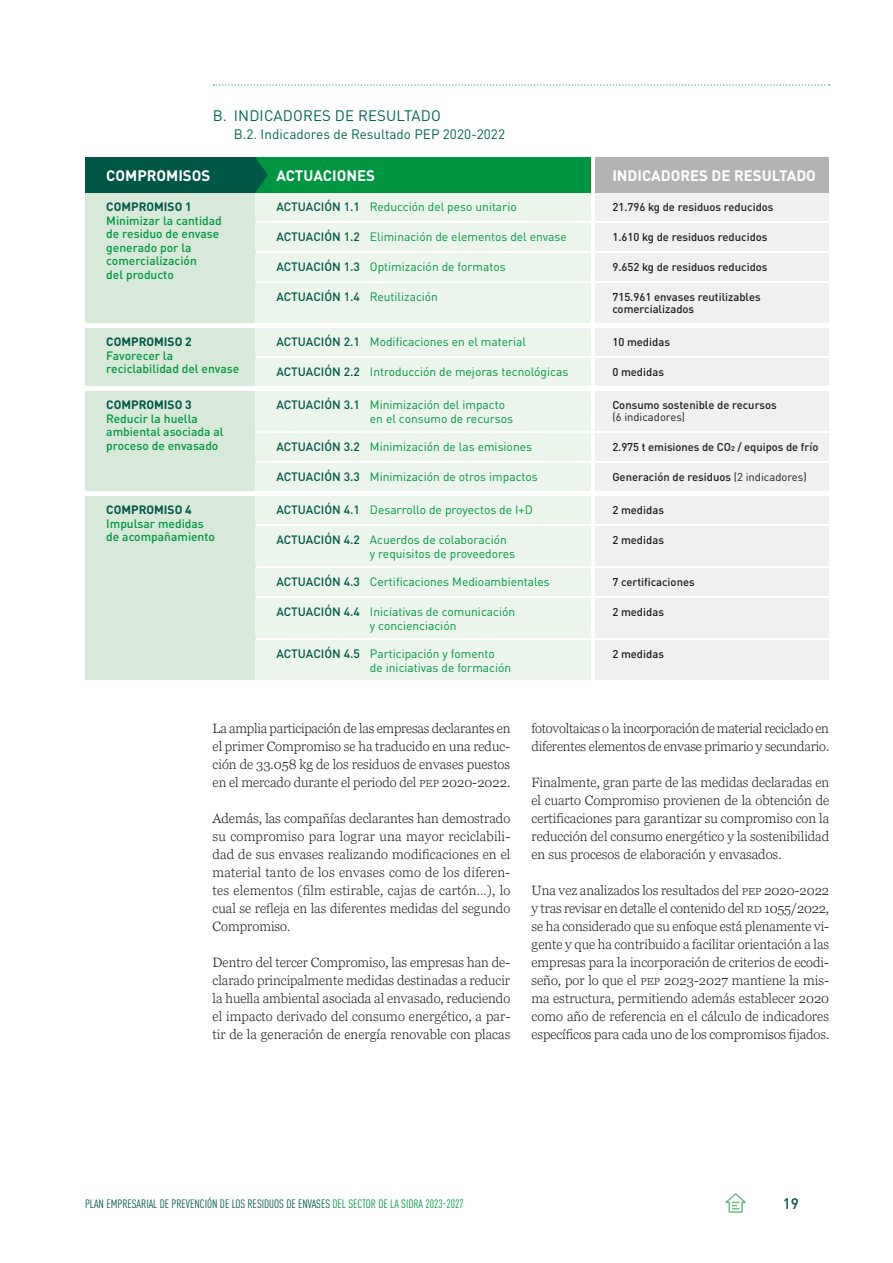
<style>
.page{position:relative;width:893px;height:1263px;background:#fff}
.page>*{position:absolute;margin:0;border:0;box-sizing:border-box;transform-origin:0 0}
.t1{font:700 15px "DIN Pro";color:#fff}
.t2{font:15px "DIN Pro";letter-spacing:.01em;color:#006454}
.t3{font:500 15px "DIN Pro";color:#005746}
.t4{font:300 13.5px/18px "Georgia Pro";color:#1d1d1b;text-align:justify}
.t5{font:300 13.5px/18px "Georgia Pro";letter-spacing:-.02em;color:#1d1d1b}
.t6{font:13.5px "DIN Pro";color:#006454}
.t7{font:12px/13.5px "DIN Pro";color:#009641}
.t8{font:500 12px/13.5px "DIN Pro";color:#009641}
.t9{font:500 12px "DIN Pro";color:#005746}
.t10{font:condensed 12px "DIN Pro";color:#005746}
.t11{font:700 12px "DIN Pro";color:#005746}
.t12{font:500 11.25px/12px "DIN Pro";color:#1d1d1b}
.t13{font:11.25px "DIN Pro";color:#1d1d1b}
.s1{font-weight:400}
.s2{color:#3c3c3b}
.s3{color:#009641}
</style>
<div class="page">
<svg style="left:725px;top:1193px;width:21px;height:20px"></svg>
<svg style="left:213px;top:84px;width:616px;height:2px"></svg>
<div style="left:85px;top:157px;width:170px;height:36px;background:#005746"></div>
<div style="left:255px;top:157px;width:336px;height:36px;background:#009641"></div>
<div style="left:595px;top:157px;width:234px;height:36px;background:#b3b2b2"></div>
<svg style="left:255px;top:157px;width:13px;height:36px"></svg>
<div style="left:85px;top:193px;width:170px;height:129px;background:#d7ead9"></div>
<div style="left:85px;top:391px;width:170px;height:99px;background:#d7ead9"></div>
<div style="left:85px;top:496px;width:170px;height:183px;background:#d7ead9"></div>
<div style="left:85px;top:328px;width:170px;height:57px;background:#d7ead9"></div>
<div style="left:255px;top:193px;width:336px;height:27px;background:#ebf5ec"></div>
<div style="left:255px;top:391px;width:336px;height:39px;background:#ebf5ec"></div>
<div style="left:255px;top:496px;width:336px;height:27px;background:#ebf5ec"></div>
<div style="left:255px;top:328px;width:336px;height:27px;background:#ebf5ec"></div>
<div style="left:255px;top:253px;width:336px;height:27px;background:#ebf5ec"></div>
<div style="left:255px;top:463px;width:336px;height:27px;background:#ebf5ec"></div>
<div style="left:255px;top:568px;width:336px;height:27px;background:#ebf5ec"></div>
<div style="left:255px;top:598px;width:336px;height:39px;background:#ebf5ec"></div>
<div style="left:255px;top:640px;width:336px;height:39px;background:#ebf5ec"></div>
<div style="left:595px;top:193px;width:234px;height:27px;background:#f0f0f0"></div>
<div style="left:595px;top:328px;width:234px;height:27px;background:#f0f0f0"></div>
<div style="left:595px;top:253px;width:234px;height:27px;background:#f0f0f0"></div>
<div style="left:595px;top:433px;width:234px;height:27px;background:#f0f0f0"></div>
<div style="left:595px;top:223px;width:234px;height:27px;background:#f0f0f0"></div>
<div style="left:595px;top:358px;width:234px;height:27px;background:#f0f0f0"></div>
<div style="left:595px;top:496px;width:234px;height:27px;background:#f0f0f0"></div>
<div style="left:595px;top:568px;width:234px;height:27px;background:#f0f0f0"></div>
<div style="left:595px;top:526px;width:234px;height:39px;background:#f0f0f0"></div>
<div style="left:595px;top:598px;width:234px;height:39px;background:#f0f0f0"></div>
<div style="left:595px;top:640px;width:234px;height:39px;background:#f0f0f0"></div>
<div style="left:595px;top:283px;width:234px;height:39px;background:#f0f0f0"></div>
<div style="left:595px;top:391px;width:234px;height:39px;background:#f0f0f0"></div>
<div style="left:595px;top:463px;width:234px;height:27px;background:#f0f0f0"></div>
<div style="left:255px;top:223px;width:336px;height:27px;background:#ebf5ec"></div>
<div style="left:255px;top:433px;width:336px;height:27px;background:#ebf5ec"></div>
<div style="left:255px;top:526px;width:336px;height:39px;background:#ebf5ec"></div>
<div style="left:255px;top:358px;width:336px;height:27px;background:#ebf5ec"></div>
<div style="left:255px;top:283px;width:336px;height:39px;background:#ebf5ec"></div>
<p class="t2" style="left:213px;top:104px;width:230px">B. INDICADORES DE RESULTADO</p>
<p class="t6" style="left:234px;top:124px;width:273px">B.2. Indicadores de Resultado PEP 2020-2022</p>
<p class="t1" style="left:106px;top:164px;width:105px">COMPROMISOS</p>
<p class="t1" style="left:276px;top:164px;width:100px">ACTUACIONES</p>
<p class="t1" style="left:612px;top:164px;width:205px">INDICADORES DE RESULTADO</p>
<p class="t12" style="left:612px;top:200px;width:163px">21.796 kg de residuos reducidos</p>
<p class="t9" style="left:276px;top:197px;width:85px">ACTUACIÓN 1.1</p>
<p class="t7" style="left:370px;top:199px;width:148px">Reducción del peso unitario</p>
<p class="t11" style="left:106px;top:197px;width:87px">COMPROMISO 1</p>
<p class="t8" style="left:106px;top:213px;width:117px">Minimizar la cantidad de residuo de envase generado por la comercialización<br>del producto</p>
<p class="t9" style="left:276px;top:227px;width:85px">ACTUACIÓN 1.2</p>
<p class="t7" style="left:370px;top:229px;width:198px">Eliminación de elementos del envase</p>
<p class="t12" style="left:612px;top:230px;width:157px">1.610 kg de residuos reducidos</p>
<p class="t9" style="left:276px;top:257px;width:85px">ACTUACIÓN 1.3</p>
<p class="t7" style="left:370px;top:259px;width:137px">Optimización de formatos</p>
<p class="t12" style="left:612px;top:260px;width:157px">9.652 kg de residuos reducidos</p>
<p class="t9" style="left:276px;top:287px;width:85px">ACTUACIÓN 1.4</p>
<p class="t7" style="left:370px;top:289px;width:70px">Reutilización</p>
<p class="t12" style="left:612px;top:290px;width:150px">715.961 envases reutilizables comercializados</p>
<p class="t11" style="left:106px;top:332px;width:87px">COMPROMISO 2</p>
<p class="t8" style="left:106px;top:348px;width:134px">Favorecer la reciclabilidad del envase</p>
<p class="t9" style="left:276px;top:332px;width:85px">ACTUACIÓN 2.1</p>
<p class="t9" style="left:276px;top:362px;width:85px">ACTUACIÓN 2.2</p>
<p class="t7" style="left:370px;top:334px;width:158px">Modificaciones en el material</p>
<p class="t7" style="left:370px;top:364px;width:200px">Introducción de mejoras tecnológicas</p>
<p class="t12" style="left:612px;top:335px;width:59px">10 medidas</p>
<p class="t12" style="left:612px;top:365px;width:53px">0 medidas</p>
<p class="t11" style="left:106px;top:395px;width:87px">COMPROMISO 3</p>
<p class="t8" style="left:106px;top:411px;width:119px">Reducir la huella ambiental asociada al proceso de envasado</p>
<p class="t9" style="left:276px;top:395px;width:85px">ACTUACIÓN 3.1</p>
<p class="t9" style="left:276px;top:437px;width:85px">ACTUACIÓN 3.2</p>
<p class="t7" style="left:370px;top:397px;width:145px">Minimización del impacto en el consumo de recursos</p>
<p class="t7" style="left:370px;top:439px;width:164px">Minimización de las emisiones</p>
<p class="t12" style="left:612px;top:398px;width:166px">Consumo sostenible de recursos</p>
<p class="t13" style="left:612px;top:408px;width:74px">(6 indicadores)</p>
<p class="t12" style="left:612px;top:440px;width:208px">2.975 t emisiones de CO2 / equipos de frío</p>
<p class="t9" style="left:276px;top:467px;width:85px">ACTUACIÓN 3.3</p>
<p class="t7" style="left:370px;top:469px;width:169px">Minimización de otros impactos</p>
<p class="t12" style="left:612px;top:470px;width:196px">Generación de residuos <span class="s1">(2 indicadores)</span></p>
<p class="t11" style="left:106px;top:500px;width:87px">COMPROMISO 4</p>
<p class="t8" style="left:106px;top:516px;width:110px">Impulsar medidas de acompañamiento</p>
<p class="t9" style="left:276px;top:500px;width:85px">ACTUACIÓN 4.1</p>
<p class="t9" style="left:276px;top:530px;width:85px">ACTUACIÓN 4.2</p>
<p class="t7" style="left:370px;top:502px;width:164px">Desarrollo de proyectos de I+D</p>
<p class="t7" style="left:370px;top:532px;width:147px">Acuerdos de colaboración y requisitos de proveedores</p>
<p class="t12" style="left:612px;top:503px;width:53px">2 medidas</p>
<p class="t12" style="left:612px;top:533px;width:53px">2 medidas</p>
<p class="t9" style="left:276px;top:572px;width:85px">ACTUACIÓN 4.3</p>
<p class="t9" style="left:276px;top:602px;width:85px">ACTUACIÓN 4.4</p>
<p class="t9" style="left:276px;top:644px;width:85px">ACTUACIÓN 4.5</p>
<p class="t7" style="left:370px;top:574px;width:181px">Certificaciones Medioambientales</p>
<p class="t7" style="left:370px;top:604px;width:147px">Iniciativas de comunicación y concienciación</p>
<p class="t7" style="left:370px;top:646px;width:143px">Participación y fomento<br>de iniciativas de formación</p>
<p class="t12" style="left:612px;top:575px;width:84px">7 certificaciones</p>
<p class="t12" style="left:612px;top:605px;width:53px">2 medidas</p>
<p class="t12" style="left:612px;top:647px;width:53px">2 medidas</p>
<p class="t4" style="left:213px;top:720px;width:299px">La amplia participación de las empresas declarantes en el primer Compromiso se ha traducido en una reduc&shy;ción de 33.058 kg de los residuos de envases puestos en el mercado durante el periodo del <span class="s2">PEP</span> 2020-2022.</p>
<p class="t4" style="left:213px;top:810px;width:299px">Además, las compañías declarantes han demostrado su compromiso para lograr una mayor reciclabili&shy;dad de sus envases realizando modificaciones en el material tanto de los envases como de los diferen&shy;tes elementos (film estirable, cajas de cartón…), lo cual se refleja en las diferentes medidas del segundo Compromiso.</p>
<p class="t4" style="left:213px;top:954px;width:299px">Dentro del tercer Compromiso, las empresas han de&shy;clarado principalmente medidas destinadas a reducir la huella ambiental asociada al envasado, reduciendo el impacto derivado del consumo energético, a par&shy;tir de la generación de energía renovable con placas</p>
<p class="t5" style="left:531px;top:720px;width:299px">fotovoltaicas o la incorporación de material reciclado en diferentes elementos de envase primario y secundario.</p>
<p class="t4" style="left:531px;top:774px;width:299px">Finalmente, gran parte de las medidas declaradas en el cuarto Compromiso provienen de la obtención de certificaciones para garantizar su compromiso con la reducción del consumo energético y la sostenibilidad en sus procesos de elaboración y envasados.</p>
<p class="t4" style="left:531px;top:882px;width:299px">Una vez analizados los resultados del <span class="s2">PEP</span> 2020-2022 y tras revisar en detalle el contenido del <span class="s2">RD</span> 1055/2022, se ha considerado que su enfoque está plenamente vi&shy;gente y que ha contribuido a facilitar orientación a las empresas para la incorporación de criterios de ecodi&shy;seño, por lo que el <span class="s2">PEP</span> 2023-2027 mantiene la mis&shy;ma estructura, permitiendo además establecer 2020 como año de referencia en el cálculo de indicadores específicos para cada uno de los compromisos fijados.</p>
<p class="t10" style="left:85px;top:1195px;width:380px">PLAN EMPRESARIAL DE PREVENCIÓN DE LOS RESIDUOS DE ENVASES <span class="s3">DEL SECTOR DE LA SIDRA 2023-2027</span></p>
<p class="t3" style="left:783px;top:1192px;width:17px">19</p>
</div>
